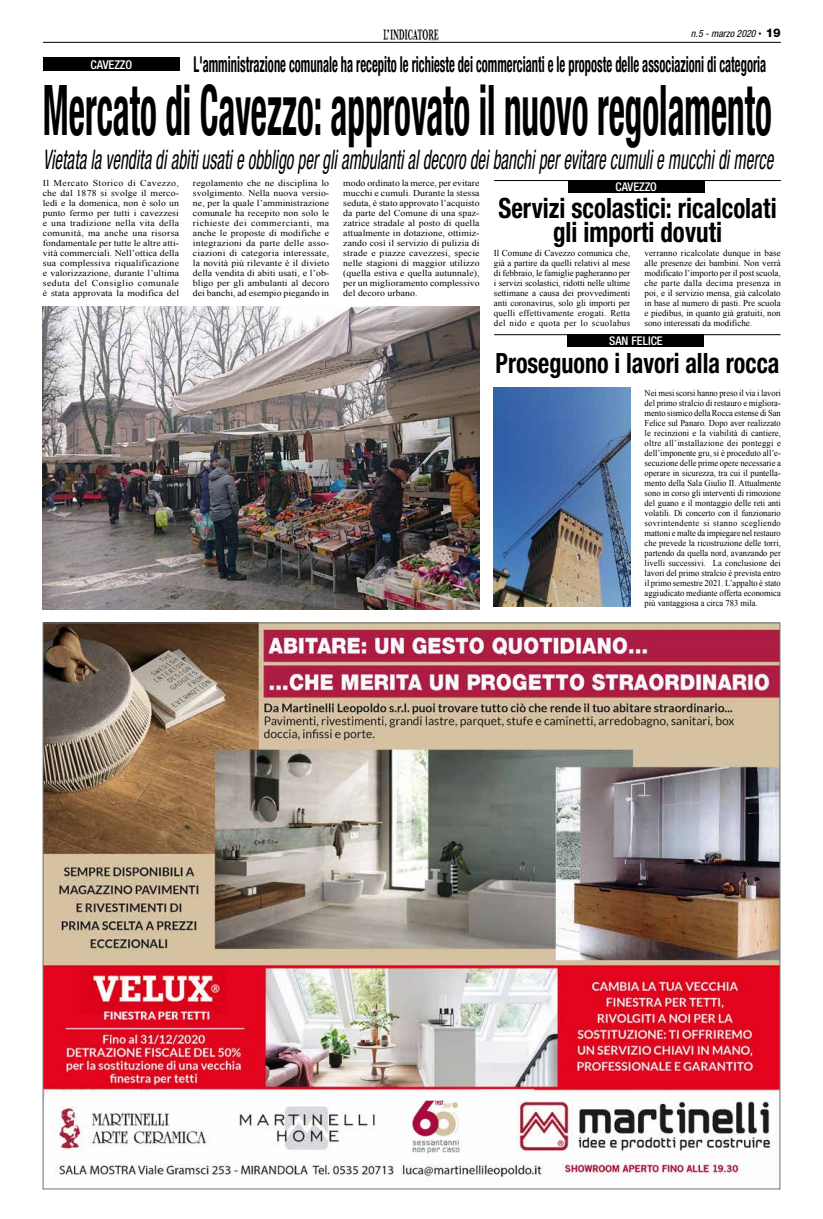
<style>
.page{position:relative;width:823px;height:1219px;background:#fff}
.page>*{position:absolute;margin:0;border:0;box-sizing:border-box;transform-origin:0 0}
.t1{font:700 condensed 70px "Helvetica Neue LT Std";color:#000;scale:.5 1}
.t2{font:700 condensed 28px/24px "Helvetica Neue LT Std";color:#000;text-align:center;scale:.89 1}
.t3{font:700 condensed 28px "Helvetica Neue LT Std";color:#000;scale:.86 1}
.t4{font:italic condensed 27px "Helvetica Neue LT Std";color:#000;scale:.63 1}
.t5{font:700 condensed 22px "Helvetica Neue LT Std";color:#000;scale:.57 1}
.t6{font:500 condensed 12.1px "Helvetica Neue LT Std";color:#fff}
.t7{font:500 condensed 12px "Helvetica Neue LT Std";color:#fff}
.t8{font:italic condensed 10px "Helvetica Neue LT Std";color:#000}
.t9{font:9px/10px "Times New Roman";letter-spacing:.01em;color:#000;text-align:justify;scale:1.08 1}
.t10{font:9px/10px "Times New Roman";letter-spacing:.01em;color:#000;text-align:justify;scale:.95 1}
.t11{font:9px/10px "Times New Roman";letter-spacing:.01em;color:#000;text-align:justify}
.s1{font-weight:800;font-style:normal;font-stretch:normal;font-size:12px}
</style>
<div class="page">
<hr style="left:43px;top:42px;width:737px;height:1px;background:#000">
<img style="left:383px;top:29px;width:56px;height:11px">
<div style="left:43px;top:58px;width:136px;height:13px;background:#000"></div>
<img style="left:45px;top:624px;width:733px;height:554px">
<div style="left:567px;top:181px;width:137px;height:12px;background:#000"></div>
<hr style="left:494px;top:180px;width:286px;height:1px;background:#000">
<img style="left:43px;top:306px;width:436px;height:303px">
<div style="left:567px;top:335px;width:136px;height:12px;background:#000"></div>
<hr style="left:494px;top:334px;width:286px;height:1px;background:#000">
<img style="left:493px;top:387px;width:136px;height:219px">
<p class="t8" style="left:690px;top:28px;width:91px">n.5 - marzo 2020 <span class="s1">· 19</span></p>
<h3 class="t6" style="left:90px;top:58px;width:43px">CAVEZZO</h3>
<h3 class="t5" style="left:193px;top:51px;width:1005px">L'amministrazione comunale ha recepito le richieste dei commercianti e le proposte delle associazioni di categoria</h3>
<h1 class="t1" style="left:43px;top:68px;width:1458px">Mercato di Cavezzo: approvato il nuovo regolamento</h1>
<h3 class="t4" style="left:43px;top:143px;width:1159px">Vietata la vendita di abiti usati e obbligo per gli ambulanti al decoro dei banchi per evitare cumuli e mucchi di merce</h3>
<p class="t9" style="left:43px;top:178px;width:128px">Il Mercato Storico di Cavezzo, che dal 1878 si svolge il merco&shy;ledì e la domenica, non è solo un punto fermo per tutti i cavezzesi e una tradizione nella vita della comunità, ma anche una risorsa fondamentale per tutte le altre atti&shy;vità commerciali. Nell’ottica della sua complessiva riqualificazione e valorizzazione, durante l’ultima seduta del Consiglio comunale è stata approvata la modifica del</p>
<p class="t9" style="left:193px;top:178px;width:128px">regolamento che ne disciplina lo svolgimento. Nella nuova versio&shy;ne, per la quale l’amministrazione comunale ha recepito non solo le richieste dei commercianti, ma anche le proposte di modifiche e integrazioni da parte delle asso&shy;ciazioni di categoria interessate, la novità più rilevante è il divieto della vendita di abiti usati, e l’ob&shy;bligo per gli ambulanti al decoro dei banchi, ad esempio piegando in</p>
<p class="t9" style="left:343px;top:178px;width:128px">modo ordinato la merce, per evitare mucchi e cumuli. Durante la stessa seduta, è stato approvato l’acquisto da parte del Comune di una spaz&shy;zatrice stradale al posto di quella attualmente in dotazione, ottimiz&shy;zando così il servizio di pulizia di strade e piazze cavezzesi, specie nelle stagioni di maggior utilizzo (quella estiva e quella autunnale), per un miglioramento complessivo del decoro urbano.</p>
<h3 class="t7" style="left:615px;top:180px;width:43px">CAVEZZO</h3>
<h2 class="t2" style="left:498px;top:196px;width:314px">Servizi scolastici: ricalcolati gli importi dovuti</h2>
<p class="t11" style="left:493px;top:248px;width:138px">Il Comune di Cavezzo comunica che, già a partire da quelli relativi al mese di febbraio, le famiglie pagheranno per i servizi scolastici, ridotti nelle ultime settimane a causa dei provvedimenti anti coronavirus, solo gli importi per quelli effettivamente erogati. Retta del nido e quota per lo scuolabus</p>
<p class="t11" style="left:644px;top:248px;width:138px">verranno ricalcolate dunque in base alle presenze dei bambini. Non verrà modificato l’importo per il post scuola, che parte dalla decima presenza in poi, e il servizio mensa, già calcolato in base al numero di pasti. Pre scuola e piedibus, in quanto già gratuiti, non sono interessati da modifiche.</p>
<h3 class="t7" style="left:608px;top:334px;width:55px">SAN FELICE</h3>
<h2 class="t3" style="left:495px;top:346px;width:331px">Proseguono i lavori alla rocca</h2>
<p class="t10" style="left:644px;top:388px;width:145px">Nei mesi scorsi hanno preso il via i lavori del primo stralcio di restauro e migliora&shy;mento sismico della Rocca estense di San Felice sul Panaro. Dopo aver realizzato le recinzioni e la viabilità di cantiere, oltre all’installazione dei ponteggi e dell’imponente gru, si è proceduto all’e&shy;secuzione delle prime opere necessarie a operare in sicurezza, tra cui il puntella&shy;mento della Sala Giulio II. Attualmente sono in corso gli interventi di rimozione del guano e il montaggio delle reti anti volatili. Di concerto con il funzionario sovrintendente si stanno scegliendo mattoni e malte da impiegare nel restauro che prevede la ricostruzione delle torri, partendo da quella nord, avanzando per livelli successivi. La conclusione dei lavori del primo stralcio è prevista entro il primo semestre 2021. L’appalto è stato aggiudicato mediante offerta economica più vantaggiosa a circa 783 mila.</p>
</div>
